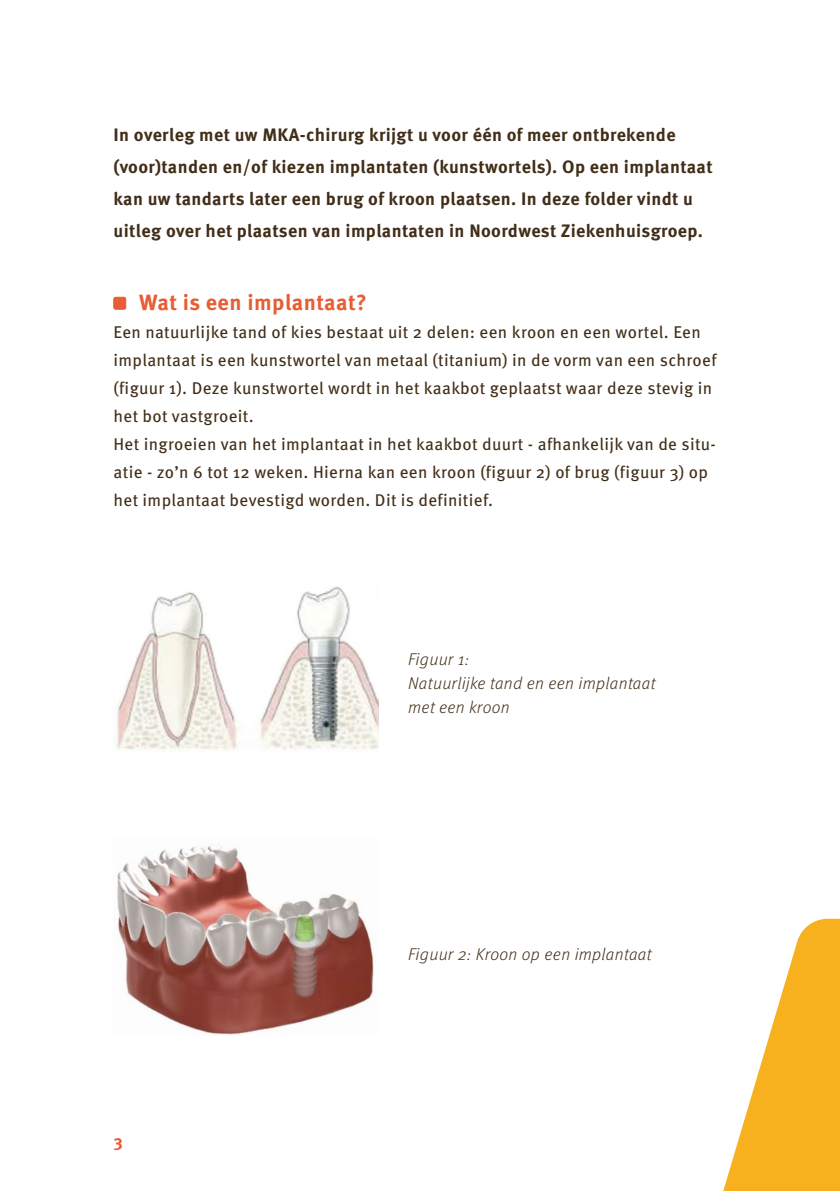
<style>
.page{position:relative;width:840px;height:1191px;background:#fff}
.page>*{position:absolute;margin:0;border:0;box-sizing:border-box;transform-origin:0 0}
.t1{font:700 22px "Meta Pro";letter-spacing:.02em;color:#e75d34}
.t2{font:700 18px/32px "Meta Pro";letter-spacing:.02em;color:#412e18}
.t3{font:17px/28px "Meta Pro";letter-spacing:.02em;color:#412e18}
.t4{font:italic 300 17px/24px "Meta Pro";letter-spacing:.02em;color:#412e18}
.t5{font:700 17px "Meta Pro";color:#e75d34}
</style>
<div class="page">
<svg style="left:723px;top:918px;width:116px;height:273px"></svg>
<div style="left:114px;top:297px;width:12px;height:12px;background:#e75d34;border-radius:2px"></div>
<div style="left:113px;top:297px;width:13px;height:12px;border:1px solid #e75d34;border-radius:2px"></div>
<img style="left:113px;top:586px;width:265px;height:164px">
<img style="left:117px;top:844px;width:257px;height:191px">
<p class="t2" style="left:113px;top:118px;width:600px">In overleg met uw MKA-chirurg krijgt u voor één of meer ontbrekende (voor)tanden en/of kiezen implantaten (kunstwortels). Op een implantaat kan uw tandarts later een brug of kroon plaatsen. In deze folder vindt u uitleg over het plaatsen van implantaten in Noordwest Ziekenhuisgroep.</p>
<p class="t1" style="left:139px;top:285px;width:229px">Wat is een implantaat?</p>
<p class="t3" style="left:113px;top:316px;width:604px">Een natuurlijke tand of kies bestaat uit 2 delen: een kroon en een wortel. Een implantaat is een kunstwortel van metaal (titanium) in de vorm van een schroef (figuur 1). Deze kunstwortel wordt in het kaakbot geplaatst waar deze stevig in het bot vastgroeit.<br>Het ingroeien van het implantaat in het kaakbot duurt - afhankelijk van de situ&shy;atie - zo’n 6 tot 12 weken. Hierna kan een kroon (figuur 2) of brug (figuur 3) op het implantaat bevestigd worden. Dit is definitief.</p>
<p class="t4" style="left:408px;top:646px;width:249px">Figuur 1:<br>Natuurlijke tand en een implantaat met een kroon</p>
<p class="t5" style="left:113px;top:1127px;width:11px">3</p>
<p class="t4" style="left:408px;top:941px;width:245px">Figuur 2: Kroon op een implantaat</p>
</div>
